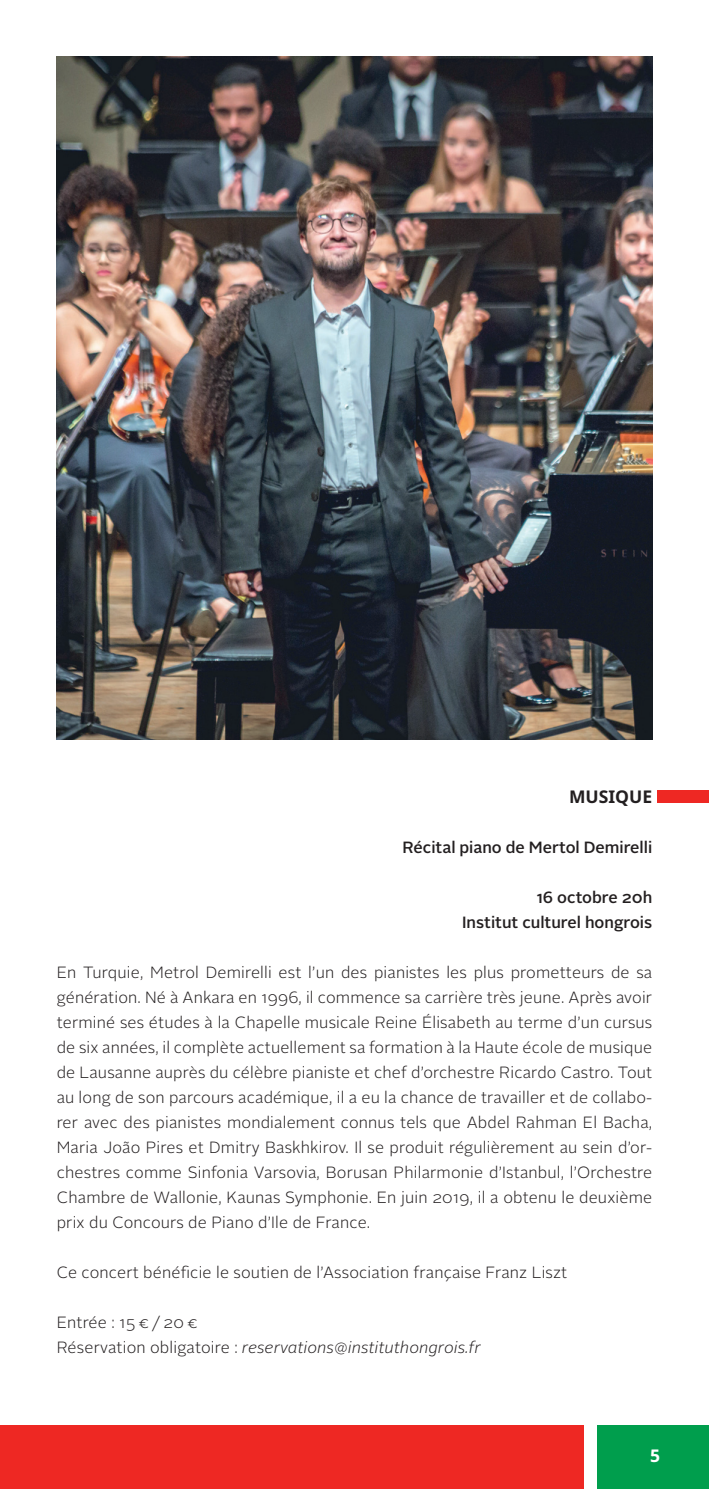
<style>
.page{position:relative;width:709px;height:1489px;background:#fff}
.page>*{position:absolute;margin:0;border:0;box-sizing:border-box;transform-origin:0 0}
.t1{font:700 17.5px "Noto Sans";color:#231f20}
.t2{font:700 17.5px "Noto Sans";color:#fff}
.t3{font:300 16.25px/25px "Alright Sans";letter-spacing:.01em;color:#231f20;text-align:justify}
.t4{font:500 16.25px/25px "Alright Sans";color:#231f20;text-align:right}
.s1{font-style:italic}
</style>
<div class="page">
<div style="left:0;top:1424px;width:709px;height:64px;background:#ee2823"></div>
<div style="left:585px;top:1421px;width:124px;height:67px;background:#fff"></div>
<div style="left:597px;top:1424px;width:112px;height:64px;background:#009e4d"></div>
<div style="left:657px;top:790px;width:52px;height:13px;background:#ee2823"></div>
<img style="left:57px;top:57px;width:595px;height:682px">
<p class="t1" style="left:569px;top:784px;width:85px">MUSIQUE</p>
<p class="t4" style="left:402px;top:835px;width:251px">Récital piano de Mertol Demirelli</p>
<p class="t4" style="left:462px;top:885px;width:192px">16 octobre 20h<br>Institut culturel hongrois</p>
<p class="t3" style="left:57px;top:960px;width:597px">En Turquie, Metrol Demirelli est l’un des pianistes les plus prometteurs de sa génération. Né à Ankara en 1996, il commence sa carrière très jeune. Après avoir terminé ses études à la Chapelle musicale Reine Élisabeth au terme d’un cursus de six années, il complète actuellement sa formation à la Haute école de musique de Lausanne auprès du célèbre pianiste et chef d’orchestre Ricardo Castro. Tout au long de son parcours académique, il a eu la chance de travailler et de collabo&shy;rer avec des pianistes mondialement connus tels que Abdel Rahman El Bacha, Maria João Pires et Dmitry Baskhkirov. Il se produit régulièrement au sein d’or&shy;chestres comme Sinfonia Varsovia, Borusan Philarmonie d’Istanbul, l’Orchestre Chambre de Wallonie, Kaunas Symphonie. En juin 2019, il a obtenu le deuxième prix du Concours de Piano d’Ile de France.</p>
<p class="t3" style="left:57px;top:1260px;width:512px">Ce concert bénéficie le soutien de l’Association française Franz Liszt</p>
<p class="t3" style="left:57px;top:1310px;width:426px">Entrée : 15 € / 20 €<br>Réservation obligatoire : <span class="s1">reservations@instituthongrois.fr</span></p>
<p class="t2" style="left:650px;top:1443px;width:12px">5</p>
</div>
